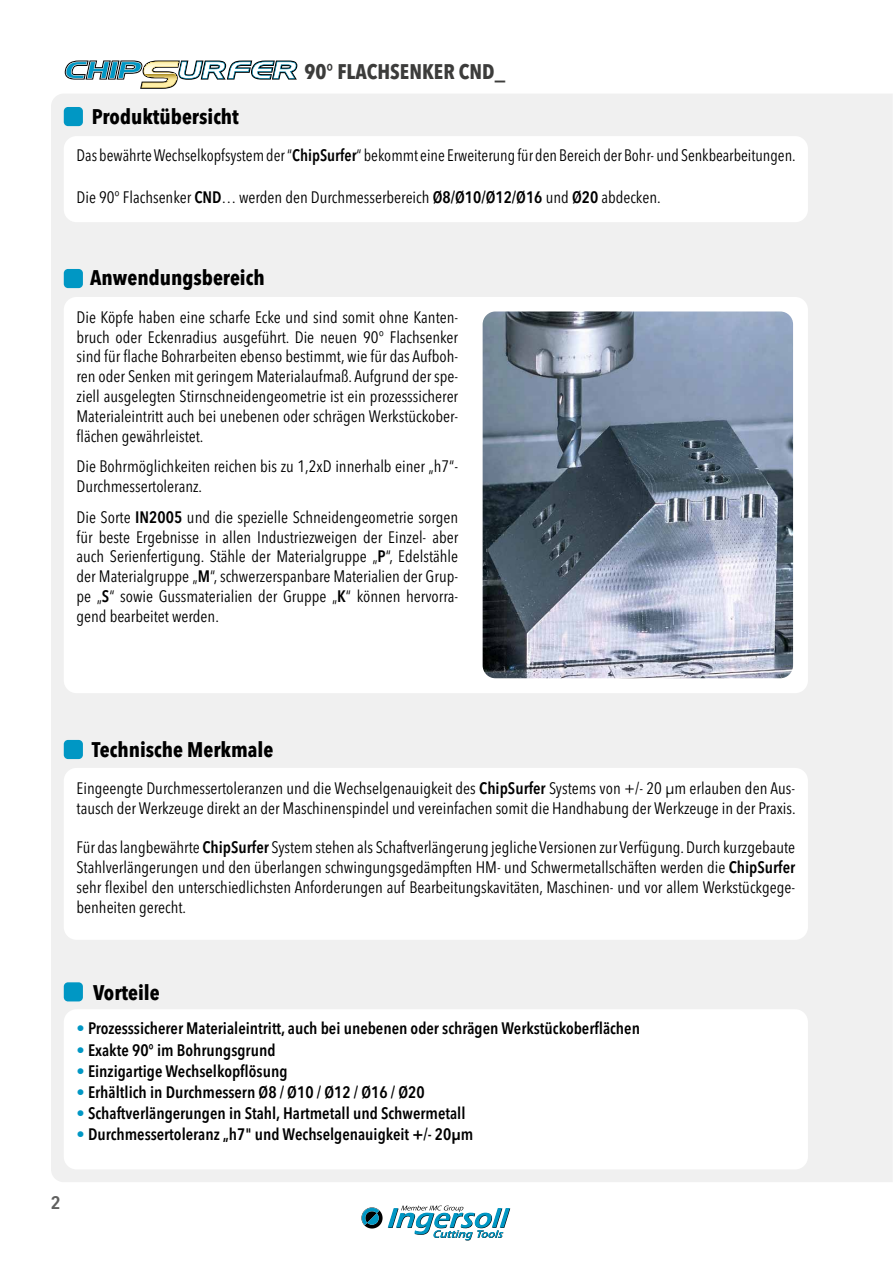
<style>
.page{position:relative;width:893px;height:1263px;background:#fff}
.page>*{position:absolute;margin:0;border:0;box-sizing:border-box;transform-origin:0 0}
.t1{font:700 condensed 21px "Avenir Next LT Pro";color:#000}
.t2{font:700 condensed 21px "Avenir Next LT Pro";color:#3c3c3b}
.t3{font:600 condensed 18px "Avenir Next LT Pro";color:#60605f;scale:1.1 1}
.t4{font:condensed 16.5px/19.8px "Avenir Next LT Pro";color:#000;text-align:justify}
.t5{font:600 condensed 16.5px "Avenir Next LT Pro";color:#000}
.s1{font-weight:600}
.s2{color:#0097c4}
</style>
<div class="page">
<div style="left:51px;top:94px;width:842px;height:1088px;background:#f0f0f0"></div>
<svg style="left:361px;top:1205px;width:149px;height:35px"></svg>
<div style="left:64px;top:269px;width:19px;height:19px;background:#0097c4;border-radius:4px"></div>
<div style="left:64px;top:297px;width:744px;height:396px;background:#fff;border-radius:13px"></div>
<div style="left:64px;top:107px;width:19px;height:19px;background:#0097c4;border-radius:4px"></div>
<div style="left:64px;top:136px;width:744px;height:86px;background:#fff;border-radius:13px"></div>
<div style="left:64px;top:982px;width:19px;height:19px;background:#0097c4;border-radius:4px"></div>
<div style="left:64px;top:1009px;width:744px;height:160px;background:#fff;border-radius:13px"></div>
<svg style="left:64px;top:60px;width:234px;height:29px"></svg>
<div style="left:64px;top:740px;width:19px;height:19px;background:#0097c4;border-radius:4px"></div>
<div style="left:64px;top:768px;width:744px;height:172px;background:#fff;border-radius:13px"></div>
<img style="left:483px;top:311px;width:310px;height:367px">
<p class="t2" style="left:304px;top:58px;width:202px">90° FLACHSENKER CND_</p>
<p class="t1" style="left:92px;top:104px;width:148px">Produktübersicht</p>
<p class="t4" style="left:77px;top:146px;width:721px">Das bewährte Wechselkopfsystem der “<span class="s1">ChipSurfer</span>“ bekommt eine Erweiterung für den Bereich der Bohr- und Senkbearbeitungen.</p>
<p class="t4" style="left:77px;top:188px;width:586px">Die 90° Flachsenker <span class="s1">CND</span>… werden den Durchmesserbereich <span class="s1">Ø8/Ø10/Ø12/Ø16</span> und <span class="s1">Ø20</span> abdecken.</p>
<p class="t1" style="left:90px;top:265px;width:176px">Anwendungsbereich</p>
<p class="t4" style="left:77px;top:307px;width:383px">Die Köpfe haben eine scharfe Ecke und sind somit ohne Kanten&shy;bruch oder Eckenradius ausgeführt. Die neuen 90° Flachsenker sind für flache Bohrarbeiten ebenso bestimmt, wie für das Aufboh&shy;ren oder Senken mit geringem Materialaufmaß. Aufgrund der spe&shy;ziell ausgelegten Stirnschneidengeometrie ist ein prozesssicherer Materialeintritt auch bei unebenen oder schrägen Werkstückober&shy;flächen gewährleistet.</p>
<p class="t4" style="left:77px;top:456px;width:383px">Die Bohrmöglichkeiten reichen bis zu 1,2xD innerhalb einer „h7“-<br>Durchmessertoleranz.</p>
<p class="t4" style="left:77px;top:507px;width:383px">Die Sorte <span class="s1">IN2005</span> und die spezielle Schneidengeometrie sorgen für beste Ergebnisse in allen Industriezweigen der Einzel- aber auch Serienfertigung. Stähle der Materialgruppe „<span class="s1">P</span>“, Edelstähle der Materialgruppe „<span class="s1">M</span>“, schwerzerspanbare Materialien der Grup&shy;pe „<span class="s1">S</span>“ sowie Gussmaterialien der Gruppe „<span class="s1">K</span>“ können hervorra&shy;gend bearbeitet werden.</p>
<p class="t1" style="left:92px;top:737px;width:183px">Technische Merkmale</p>
<p class="t4" style="left:77px;top:778px;width:721px">Eingeengte Durchmessertoleranzen und die Wechselgenauigkeit des <span class="s1">ChipSurfer</span> Systems von +/- 20 µm erlauben den Aus&shy;tausch der Werkzeuge direkt an der Maschinenspindel und vereinfachen somit die Handhabung der Werkzeuge in der Praxis.</p>
<p class="t4" style="left:77px;top:837px;width:720px">Für das langbewährte <span class="s1">ChipSurfer</span> System stehen als Schaftverlängerung jegliche Versionen zur Verfügung. Durch kurzgebaute Stahlverlängerungen und den überlangen schwingungsgedämpften HM- und Schwermetallschäften werden die <span class="s1">ChipSurfer </span>sehr flexibel den unterschiedlichsten Anforderungen auf Bearbeitungskavitäten, Maschinen- und vor allem Werkstückgege&shy;benheiten gerecht.</p>
<p class="t1" style="left:93px;top:979px;width:68px">Vorteile</p>
<p class="t5" style="left:77px;top:1019px;width:565px"><span class="s2">•</span> Prozesssicherer Materialeintritt, auch bei unebenen oder schrägen Werkstückoberflächen</p>
<p class="t5" style="left:77px;top:1040px;width:200px"><span class="s2">•</span> Exakte 90° im Bohrungsgrund</p>
<p class="t5" style="left:77px;top:1061px;width:212px"><span class="s2">•</span> Einzigartige Wechselkopflösung</p>
<p class="t5" style="left:77px;top:1082px;width:350px"><span class="s2">•</span> Erhältlich in Durchmessern Ø8 / Ø10 / Ø12 / Ø16 / Ø20</p>
<p class="t5" style="left:77px;top:1103px;width:390px"><span class="s2">•</span> Schaftverlängerungen in Stahl, Hartmetall und Schwermetall</p>
<p class="t5" style="left:77px;top:1124px;width:398px"><span class="s2">•</span> Durchmessertoleranz „h7" und Wechselgenauigkeit +/- 20µm</p>
<p class="t3" style="left:51px;top:1191px;width:11px">2</p>
</div>
